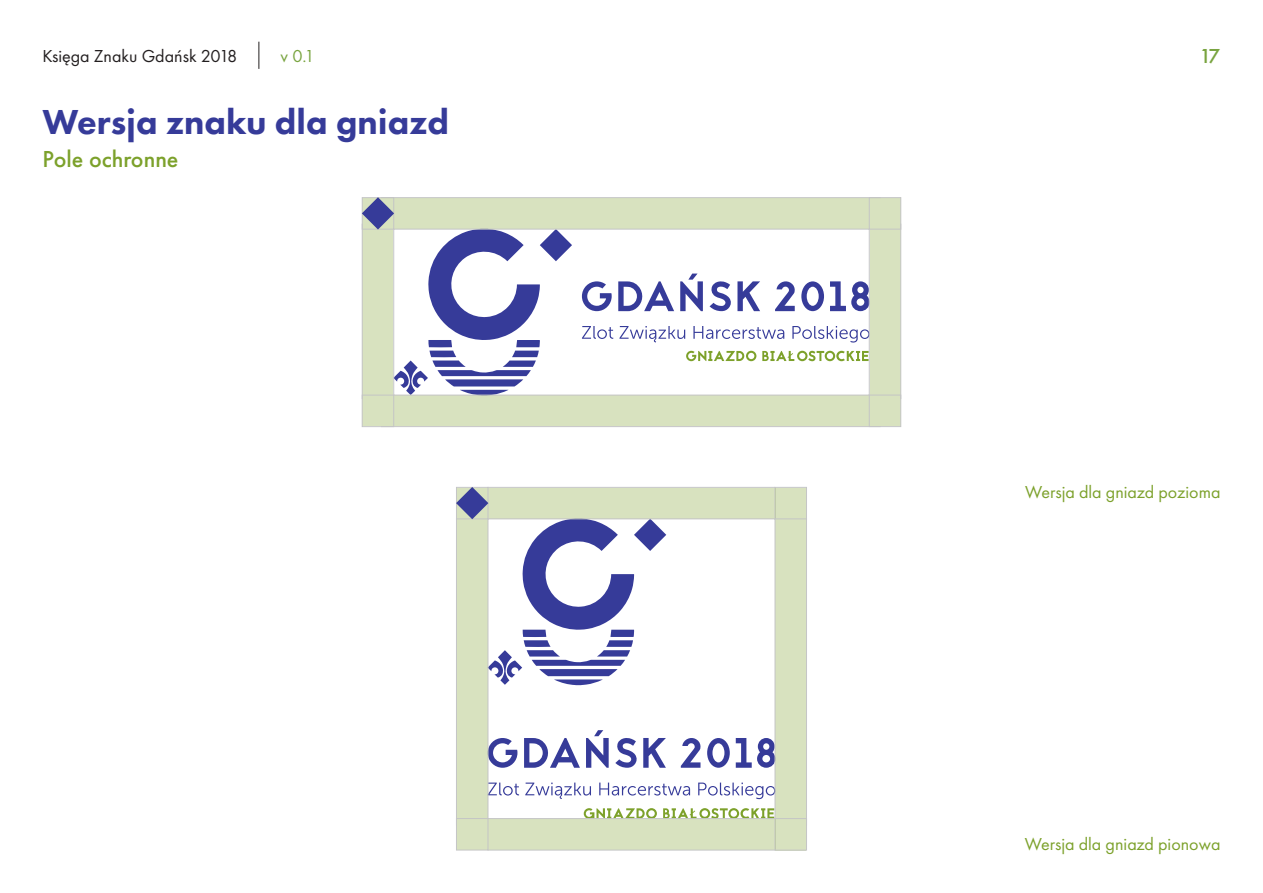
<style>
.page{position:relative;width:1263px;height:893px;background:#fff}
.page>*{position:absolute;margin:0;border:0;box-sizing:border-box;transform-origin:0 0}
.t1{font:800 36px "Futura PT";color:#363b99}
.t2{font:500 24px "Futura PT";color:#7ca12b}
.t3{font:500 21px "Futura PT";color:#79a440}
.t4{font:18px "Futura PT";color:#7ca12b}
.t5{font:18px "Futura PT";color:#231f20}
.t6{font:18px "Futura PT";color:#79a440}
</style>
<div class="page">
<svg style="left:258px;top:42px;width:1px;height:27px"></svg>
<svg style="left:395px;top:231px;width:473px;height:162px"></svg>
<svg style="left:686px;top:351px;width:70px;height:10px"></svg>
<svg style="left:762px;top:351px;width:106px;height:10px"></svg>
<div style="left:870px;top:229px;width:30px;height:166px;background:#d8e2bf"></div>
<div style="left:363px;top:229px;width:30px;height:166px;background:#d8e2bf"></div>
<div style="left:362px;top:395px;width:538px;height:31px;background:#d8e2bf"></div>
<div style="left:362px;top:198px;width:538px;height:31px;background:#d8e2bf"></div>
<div style="left:393px;top:229px;width:477px;height:166px;border:1px solid #c4c5c5"></div>
<div style="left:362px;top:395px;width:32px;height:32px;border:1px solid #c4c5c5"></div>
<div style="left:869px;top:197px;width:32px;height:32px;border:1px solid #c4c5c5"></div>
<div style="left:869px;top:395px;width:32px;height:32px;border:1px solid #c4c5c5"></div>
<svg style="left:362px;top:197px;width:32px;height:33px"></svg>
<hr style="left:381px;top:426px;width:500px;height:1px;background:#c4c5c5">
<hr style="left:381px;top:197px;width:500px;height:1px;background:#c4c5c5">
<hr style="left:362px;top:224px;width:1px;height:175px;background:#c4c5c5">
<hr style="left:900px;top:224px;width:1px;height:175px;background:#c4c5c5">
<svg style="left:490px;top:783px;width:29px;height:12px"></svg>
<svg style="left:525px;top:783px;width:66px;height:16px"></svg>
<svg style="left:599px;top:783px;width:91px;height:12px"></svg>
<svg style="left:698px;top:783px;width:75px;height:16px"></svg>
<svg style="left:643px;top:738px;width:23px;height:30px"></svg>
<svg style="left:615px;top:738px;width:22px;height:30px"></svg>
<svg style="left:586px;top:730px;width:23px;height:38px"></svg>
<svg style="left:736px;top:738px;width:37px;height:30px"></svg>
<svg style="left:707px;top:738px;width:23px;height:30px"></svg>
<svg style="left:490px;top:738px;width:27px;height:30px"></svg>
<svg style="left:524px;top:738px;width:56px;height:30px"></svg>
<svg style="left:681px;top:738px;width:20px;height:30px"></svg>
<svg style="left:584px;top:808px;width:73px;height:9px"></svg>
<svg style="left:663px;top:808px;width:110px;height:9px"></svg>
<div style="left:457px;top:488px;width:31px;height:362px;background:#d8e2bf"></div>
<div style="left:775px;top:488px;width:31px;height:362px;background:#d8e2bf"></div>
<div style="left:488px;top:488px;width:287px;height:30px;background:#d8e2bf"></div>
<div style="left:488px;top:819px;width:287px;height:31px;background:#d8e2bf"></div>
<div style="left:456px;top:818px;width:32px;height:32px;border:1px solid #c4c5c5"></div>
<div style="left:775px;top:487px;width:32px;height:32px;border:1px solid #c4c5c5"></div>
<div style="left:775px;top:818px;width:32px;height:32px;border:1px solid #c4c5c5"></div>
<hr style="left:456px;top:518px;width:1px;height:307px;background:#c4c5c5">
<hr style="left:806px;top:518px;width:1px;height:307px;background:#c4c5c5">
<hr style="left:488px;top:487px;width:287px;height:1px;background:#c4c5c5">
<hr style="left:487px;top:850px;width:288px;height:1px;background:#c4c5c5">
<svg style="left:456px;top:487px;width:210px;height:198px"></svg>
<p class="t5" style="left:43px;top:46px;width:196px">Księga Znaku Gdańsk 2018</p>
<p class="t6" style="left:280px;top:46px;width:36px">v 0.1</p>
<p class="t3" style="left:1199px;top:44px;width:22px">17</p>
<h1 class="t1" style="left:43px;top:99px;width:408px">Wersja znaku dla gniazd</h1>
<h2 class="t2" style="left:43px;top:145px;width:138px">Pole ochronne</h2>
<p class="t4" style="left:1025px;top:481px;width:197px">Wersja dla gniazd pozioma</p>
<p class="t4" style="left:1025px;top:834px;width:197px">Wersja dla gniazd pionowa</p>
</div>
